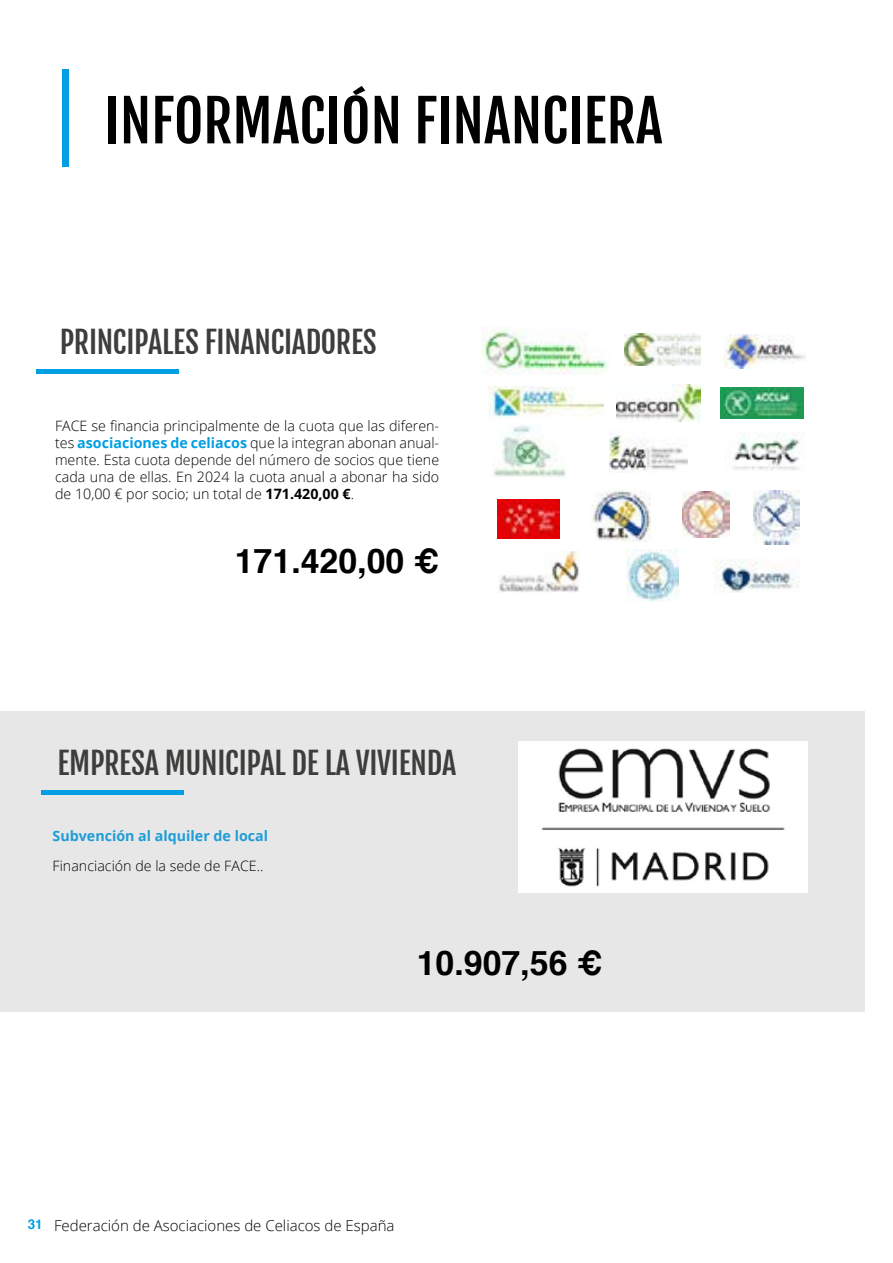
<style>
.page{position:relative;width:893px;height:1263px;background:#fff}
.page>*{position:absolute;margin:0;border:0;box-sizing:border-box;transform-origin:0 0}
.t1{font:57px "Fjalla One";color:#000}
.t2{font:700 33.9px "Helvetica";color:#000}
.t3{font:30px "Fjalla One";letter-spacing:-.01em;color:#3d3d3c}
.t4{font:300 15px "Open Sans";color:#000}
.t5{font:300 14.25px/17.1px "Open Sans";color:#000;text-align:justify}
.t6{font:700 14.25px "Open Sans";color:#1d9dd8}
.s1{font-weight:700;color:#009fe3}
.s2{font-weight:700}
.s3{font-family:"Helvetica";font-weight:700;font-size:13.5px;color:#009fe3}
</style>
<div class="page">
<div style="left:0;top:711px;width:864px;height:301px;background:#e7e7e7"></div>
<div style="left:62px;top:69px;width:6px;height:98px;background:#009fe3"></div>
<hr style="left:36px;top:370px;width:143px;height:4px;background:#009fe3">
<hr style="left:41px;top:791px;width:143px;height:4px;background:#009fe3">
<img style="left:627px;top:550px;width:52px;height:52px">
<img style="left:609px;top:434px;width:79px;height:38px">
<img style="left:753px;top:490px;width:46px;height:54px">
<img style="left:493px;top:425px;width:72px;height:52px">
<img style="left:498px;top:499px;width:61px;height:39px">
<img style="left:592px;top:490px;width:59px;height:51px">
<img style="left:683px;top:492px;width:46px;height:46px">
<img style="left:482px;top:328px;width:127px;height:47px">
<img style="left:625px;top:334px;width:75px;height:31px">
<img style="left:725px;top:334px;width:81px;height:34px">
<img style="left:732px;top:432px;width:68px;height:38px">
<img style="left:715px;top:559px;width:84px;height:33px">
<img style="left:498px;top:551px;width:82px;height:41px">
<img style="left:616px;top:384px;width:84px;height:38px">
<img style="left:721px;top:387px;width:82px;height:32px">
<img style="left:488px;top:387px;width:116px;height:32px">
<img style="left:519px;top:741px;width:288px;height:152px">
<h1 class="t1" style="left:105px;top:86px;width:560px">INFORMACIÓN FINANCIERA</h1>
<h3 class="t3" style="left:60px;top:324px;width:318px">PRINCIPALES FINANCIADORES</h3>
<p class="t5" style="left:55px;top:417px;width:386px">FACE se financia principalmente de la cuota que las diferen&shy;tes <span class="s1">asociaciones de celiacos</span> que la integran abonan anual&shy;mente. Esta cuota depende del número de socios que tiene cada una de ellas. En 2024 la cuota anual a abonar ha sido de 10,00 € por socio; un total de <span class="s2">171.420,00 €</span>.</p>
<h2 class="t2" style="left:235px;top:534px;width:206px">171.420,00 €</h2>
<h3 class="t3" style="left:57px;top:745px;width:400px">EMPRESA MUNICIPAL DE LA VIVIENDA</h3>
<p class="t6" style="left:53px;top:826px;width:217px">Subvención al alquiler de local</p>
<p class="t5" style="left:53px;top:857px;width:212px">Financiación de la sede de FACE..</p>
<h2 class="t2" style="left:417px;top:935px;width:187px">10.907,56 €</h2>
<p class="t4" style="left:28px;top:1215px;width:368px"><span class="s3">31</span> Federación de Asociaciones de Celiacos de España</p>
</div>
